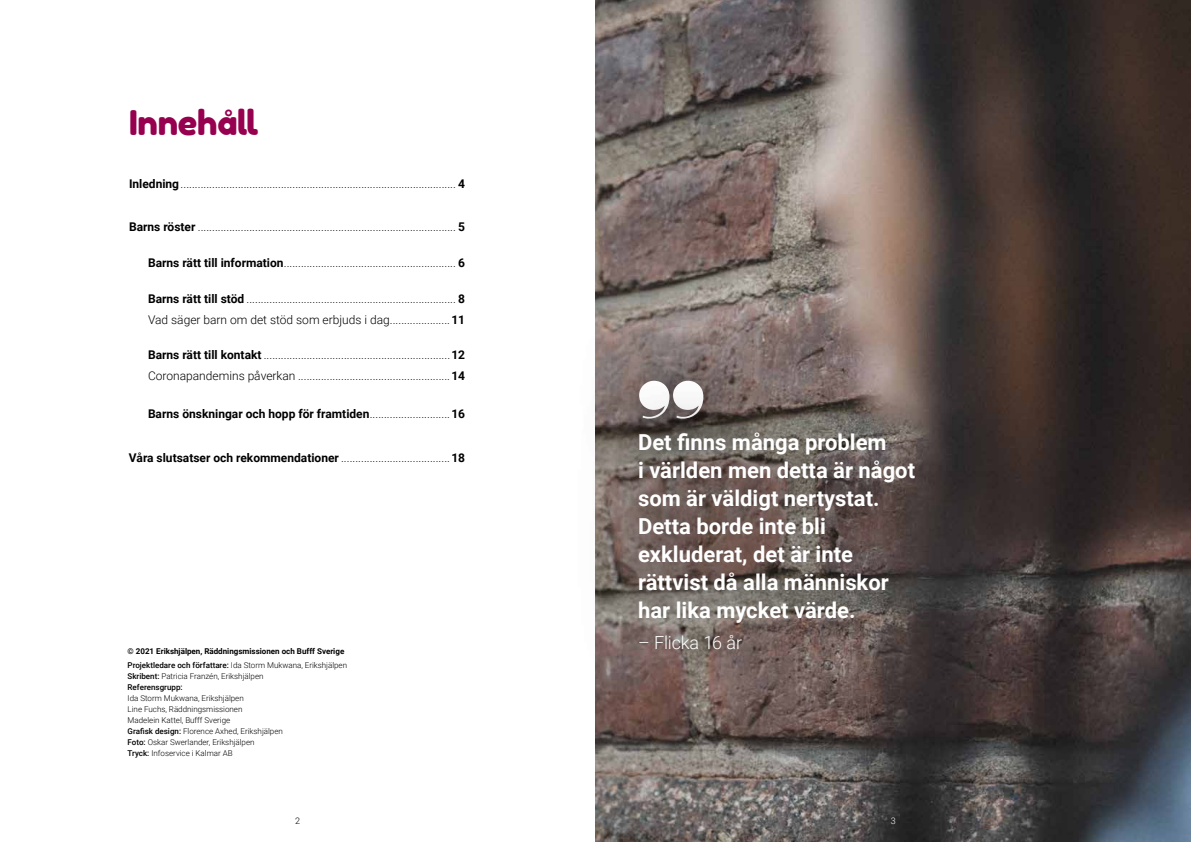
<style>
.page{position:relative;width:1191px;height:842px;background:#fff}
.page>*{position:absolute;margin:0;border:0;box-sizing:border-box;transform-origin:0 0}
.t1{font:110px "Sahara Bodoni";color:#fff}
.t2{font:34px "Fredoka One";letter-spacing:-.01em;color:#96004f}
.t3{font:700 22px/28px "Roboto";color:#fff}
.t4{font:300 18px "Roboto";letter-spacing:-.01em;color:#fff}
.t5{font:300 12px/21px "Roboto";color:#000}
.t6{font:700 12px "Roboto";color:#000}
.t7{font:300 9px "Roboto";color:#000}
.t8{font:300 9px "Roboto";color:#fff}
.t9{font:300 8px/11px "Roboto";color:#000}
.t10{font:700 8px/13.8px "Roboto";color:#000}
.s1{font-weight:700}
.s2{font-weight:300}
.s3{font-weight:500}
</style>
<div class="page">
<img style="left:595px;top:0;width:596px;height:842px">
<svg style="left:595px;top:320px;width:168px;height:55px;background:#8a7c79"></svg>
<svg style="left:595px;top:375px;width:374px;height:332px;background:#645854"></svg>
<h2 class="t2" style="left:129px;top:102px;width:131px">Innehåll</h2>
<p class="t5" style="left:129px;top:172px;width:337px"><span class="s1">Inledning</span>................................................................................................ <span class="s1">4</span></p>
<p class="t5" style="left:129px;top:216px;width:337px"><span class="s1">Barns röster</span> .......................................................................................... <span class="s1">5</span></p>
<p class="t5" style="left:148px;top:252px;width:319px"><span class="s1">Barns rätt till information</span>............................................................ <span class="s1">6</span></p>
<p class="t5" style="left:148px;top:287px;width:319px"><span class="s1">Barns rätt till stöd</span> ......................................................................... <span class="s1">8<br></span>Vad säger barn om det stöd som erbjuds i dag.....................<span class="s1">11</span></p>
<p class="t5" style="left:148px;top:344px;width:319px"><span class="s1">Barns rätt till kontakt</span> .................................................................<span class="s1">12<br></span>Coronapandemins påverkan .....................................................<span class="s1">14</span></p>
<p class="t6" style="left:148px;top:405px;width:319px">Barns önskningar och hopp för framtiden<span class="s2">............................</span>16</p>
<p class="t5" style="left:129px;top:446px;width:338px"><span class="s1">Våra slutsatser och rekommendationer</span> ......................................<span class="s1">18</span></p>
<p class="t10" style="left:128px;top:644px;width:221px">© 2021 Erikshjälpen, Räddningsmissionen och Bufff Sverige<br><span class="s3">Projektledare och författare:</span> <span class="s2">Ida Storm Mukwana, Erikshjälpen</span></p>
<p class="t9" style="left:128px;top:670px;width:137px"><span class="s3">Skribent:</span> Patricia Franzén, Erikshjälpen<br><span class="s3">Referensgrupp:</span></p>
<p class="t9" style="left:128px;top:692px;width:157px">Ida Storm Mukwana, Erikshjälpen<br>Line Fuchs, Räddningsmissionen<br>Madelein Kattel, Bufff Sverige<br><span class="s3">Grafisk design:</span> Florence Axhed, Erikshjälpen <span class="s3">Foto:</span> Oskar Swerlander, Erikshjälpen<br><span class="s3">Tryck:</span> Infoservice i Kalmar AB</p>
<p class="t7" style="left:295px;top:814px;width:6px">2</p>
<h1 class="t1" style="left:638px;top:348px;width:68px">”</h1>
<h3 class="t3" style="left:638px;top:427px;width:279px">Det finns många problem<br>i världen men detta är något som är väldigt nertystat.<br>Detta borde inte bli exkluderat, det är inte rättvist då alla människor har lika mycket värde.</h3>
<h3 class="t4" style="left:638px;top:630px;width:106px">– Flicka 16 år</h3>
<p class="t8" style="left:890px;top:814px;width:6px">3</p>
</div>
